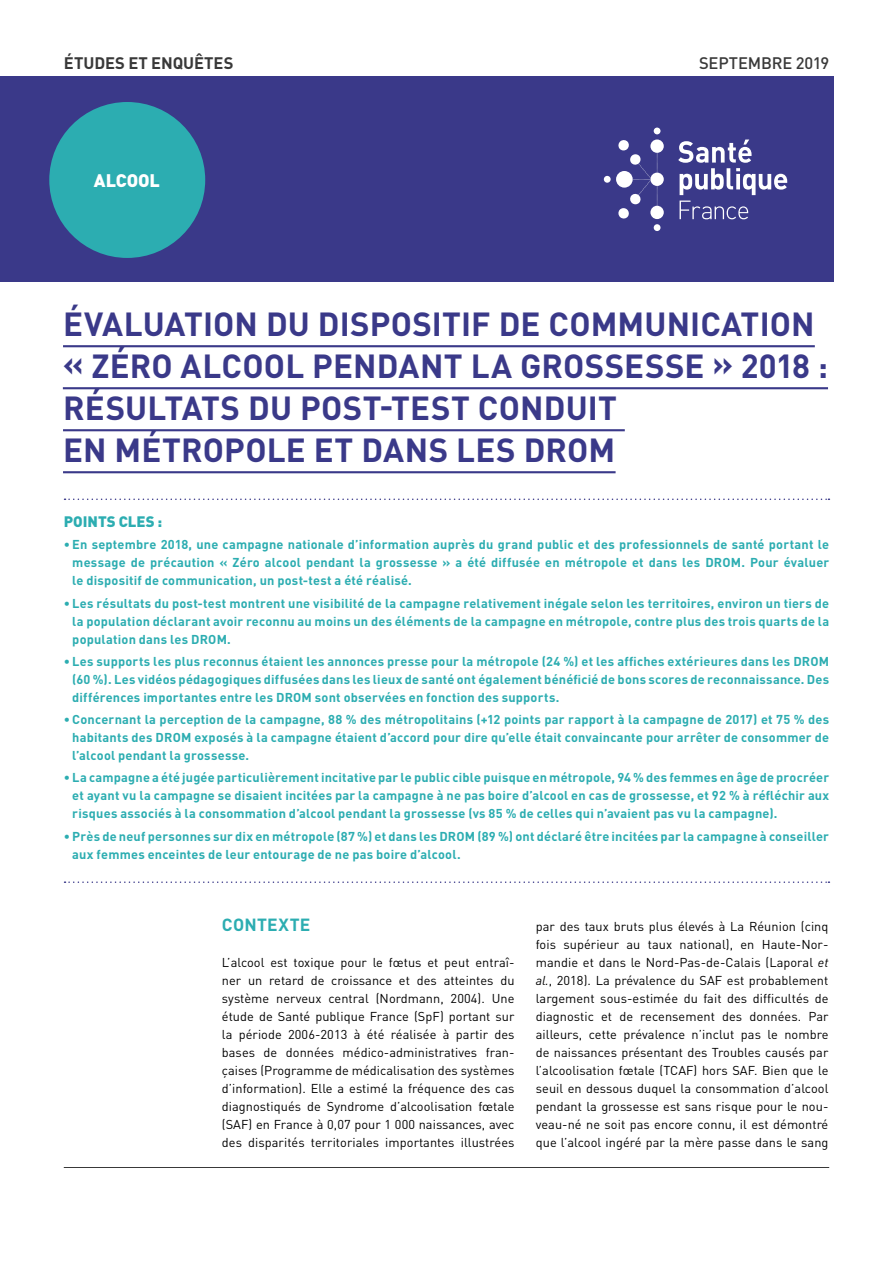
<style>
.page{position:relative;width:893px;height:1263px;background:#fff}
.page>*{position:absolute;margin:0;border:0;box-sizing:border-box;transform-origin:0 0}
.t1{font:700 33px/42px "DIN Pro";letter-spacing:.005em;color:#3a3989}
.t2{font:900 18px "DIN Pro";letter-spacing:-.01em;color:#fff}
.t3{font:700 17.4px "DIN Pro";letter-spacing:.015em;color:#2cadb1}
.t4{font:700 16.5px "DIN Pro";letter-spacing:-.005em;color:#393939}
.t5{font:500 16.5px "DIN Pro";letter-spacing:-.01em;color:#393939}
.t6{font:900 15px "DIN Pro";color:#2cadb1}
.t7{font:700 12.75px/18px "DIN Pro";letter-spacing:.015em;color:#2cadb1;text-align:justify}
.t8{font:12.75px/18px "DIN Pro";letter-spacing:.005em;color:#000;text-align:justify}
.s1{font-style:italic}
</style>
<div class="page">
<div style="left:0;top:77px;width:833px;height:205px;background:#3a3989"></div>
<svg style="left:616px;top:171px;width:17px;height:17px"></svg>
<div style="left:650px;top:206px;width:14px;height:13px;background:#fff;border-radius:50%"></div>
<svg style="left:650px;top:139px;width:14px;height:14px"></svg>
<div style="left:650px;top:173px;width:14px;height:13px;background:#fff;border-radius:50%"></div>
<div style="left:604px;top:176px;width:7px;height:7px;background:#fff;border-radius:50%"></div>
<div style="left:654px;top:224px;width:6px;height:7px;background:#fff;border-radius:50%"></div>
<svg style="left:618px;top:128px;width:42px;height:91px"></svg>
<svg style="left:678px;top:140px;width:109px;height:55px"></svg>
<svg style="left:680px;top:201px;width:68px;height:18px"></svg>
<div style="left:49px;top:102px;width:156px;height:156px;background:#2cadb1;border-radius:50%"></div>
<hr style="left:64px;top:1167px;width:765px;height:1px;background:#393939">
<svg style="left:65px;top:498px;width:764px;height:2px"></svg>
<svg style="left:65px;top:881px;width:764px;height:2px"></svg>
<hr style="left:63px;top:345px;width:752px;height:2px;background:#3a3989">
<hr style="left:63px;top:387px;width:765px;height:2px;background:#3a3989">
<hr style="left:63px;top:429px;width:562px;height:2px;background:#3a3989">
<hr style="left:63px;top:471px;width:553px;height:2px;background:#3a3989">
<p class="t4" style="left:64px;top:52px;width:171px">ÉTUDES ET ENQUÊTES</p>
<p class="t5" style="left:699px;top:52px;width:132px">SEPTEMBRE 2019</p>
<h2 class="t2" style="left:94px;top:168px;width:67px">ALCOOL</h2>
<h1 class="t1" style="left:63px;top:301px;width:767px">ÉVALUATION DU DISPOSITIF DE COMMUNICATION « ZÉRO ALCOOL PENDANT LA GROSSESSE » 2018 :<br>RÉSULTATS DU POST‑TEST CONDUIT<br>EN MÉTROPOLE ET DANS LES DROM</h1>
<p class="t6" style="left:64px;top:511px;width:100px">POINTS CLES :</p>
<p class="t7" style="left:72px;top:535px;width:758px;text-indent:-9px">• En septembre 2018, une campagne nationale d’information auprès du grand public et des professionnels de santé portant le message de précaution « Zéro alcool pendant la grossesse » a été diffusée en métropole et dans les DROM. Pour évaluer le dispositif de communication, un post‑test a été réalisé.</p>
<p class="t7" style="left:72px;top:593px;width:758px;text-indent:-9px">• Les résultats du post‑test montrent une visibilité de la campagne relativement inégale selon les territoires, environ un tiers de la population déclarant avoir reconnu au moins un des éléments de la campagne en métropole, contre plus des trois quarts de la population dans les DROM.</p>
<p class="t7" style="left:72px;top:652px;width:758px;text-indent:-9px">• Les supports les plus reconnus étaient les annonces presse pour la métropole (24 %) et les affiches extérieures dans les DROM (60 %). Les vidéos pédagogiques diffusées dans les lieux de santé ont également bénéficié de bons scores de reconnaissance. Des différences importantes entre les DROM sont observées en fonction des supports.</p>
<p class="t7" style="left:72px;top:710px;width:758px;text-indent:-9px">• Concernant la perception de la campagne, 88 % des métropolitains (+12 points par rapport à la campagne de 2017) et 75 % des habitants des DROM exposés à la campagne étaient d’accord pour dire qu’elle était convaincante pour arrêter de consommer de l’alcool pendant la grossesse.</p>
<p class="t7" style="left:72px;top:768px;width:758px;text-indent:-9px">• La campagne a été jugée particulièrement incitative par le public cible puisque en métropole, 94 % des femmes en âge de procréer et ayant vu la campagne se disaient incitées par la campagne à ne pas boire d’alcool en cas de grossesse, et 92 % à réfléchir aux risques associés à la consommation d’alcool pendant la grossesse (vs 85 % de celles qui n’avaient pas vu la campagne).</p>
<p class="t7" style="left:72px;top:826px;width:758px;text-indent:-9px">• Près de neuf personnes sur dix en métropole (87 %) et dans les DROM (89 %) ont déclaré être incitées par la campagne à conseiller aux femmes enceintes de leur entourage de ne pas boire d’alcool.</p>
<h3 class="t3" style="left:222px;top:913px;width:90px">CONTEXTE</h3>
<p class="t8" style="left:222px;top:953px;width:294px">L’alcool est toxique pour le fœtus et peut entraî‑ ner un retard de croissance et des atteintes du système nerveux central (Nordmann, 2004). Une étude de Santé publique France (SpF) portant sur la période 2006‑2013 à été réalisée à partir des bases de données médico‑administratives fran‑ çaises (Programme de médicalisation des systèmes d’information). Elle a estimé la fréquence des cas diagnostiqués de Syndrome d’alcoolisation fœtale (SAF) en France à 0,07 pour 1 000 naissances, avec des disparités territoriales importantes illustrées</p>
<p class="t8" style="left:536px;top:917px;width:294px">par des taux bruts plus élevés à La Réunion (cinq fois supérieur au taux national), en Haute‑Nor‑ mandie et dans le Nord‑Pas‑de‑Calais (Laporal <span class="s1">et al.</span>, 2018). La prévalence du SAF est probablement largement sous‑estimée du fait des difficultés de diagnostic et de recensement des données. Par ailleurs, cette prévalence n’inclut pas le nombre de naissances présentant des Troubles causés par l’alcoolisation fœtale (TCAF) hors SAF. Bien que le seuil en dessous duquel la consommation d’alcool pendant la grossesse est sans risque pour le nou‑ veau‑né ne soit pas encore connu, il est démontré que l’alcool ingéré par la mère passe dans le sang</p>
</div>
